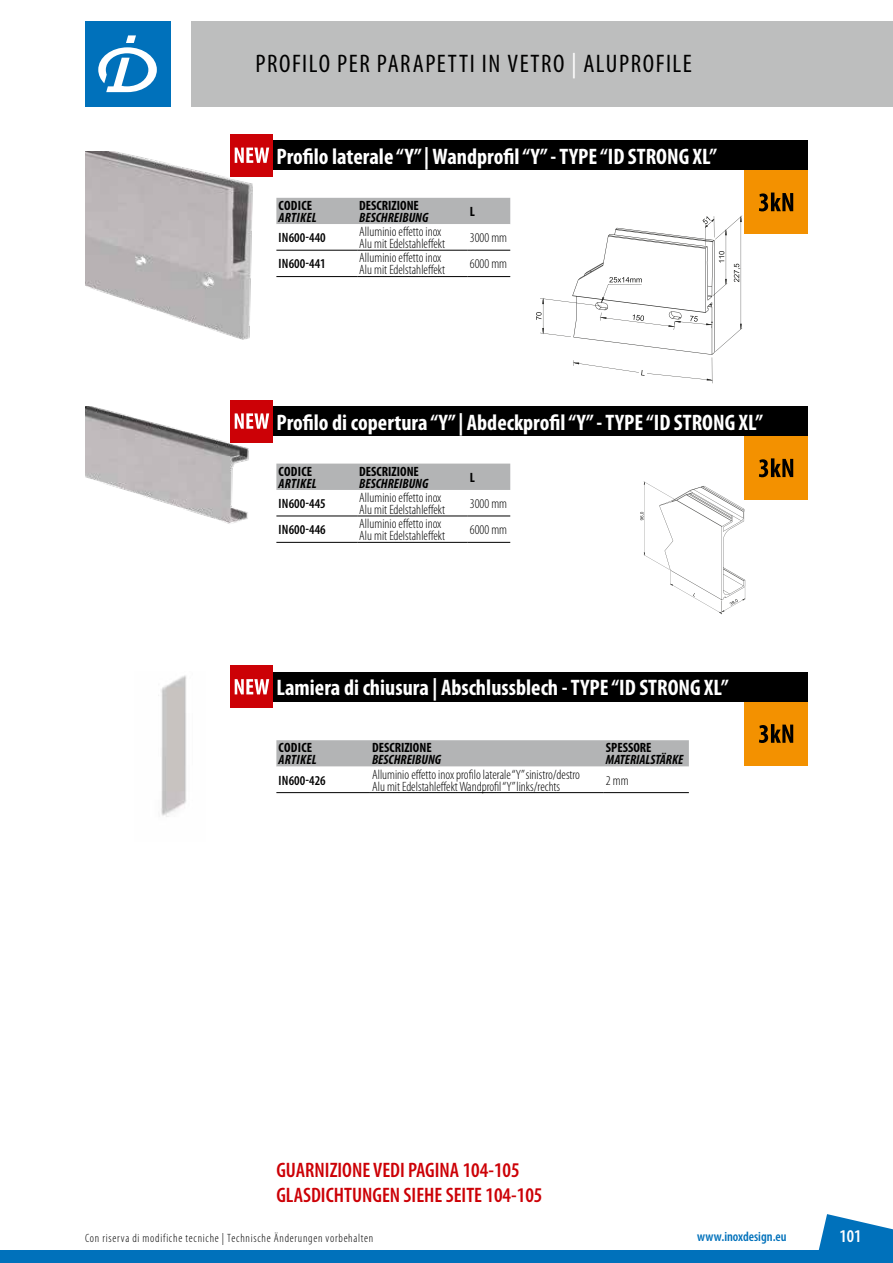
<style>
.page{position:relative;width:893px;height:1263px;background:#fff}
.page>*{position:absolute;margin:0;border:0;box-sizing:border-box;transform-origin:0 0}
.t1{font:condensed 25.5px "Myriad Pro";letter-spacing:.06em;color:#000}
.t2{font:700 condensed 22.5px "Myriad Pro";color:#fff}
.t3{font:600 condensed 21px/25.5px "Myriad Pro";color:#cc0106}
.t4{font:600 condensed 18px "Myriad Pro";color:#fff}
.t5{font:300 condensed 13.5px/12px "Myriad Pro";color:#000}
.t6{font:700 condensed 13.5px "Myriad Pro";color:#000}
.t7{font:italic 700 condensed 13.5px "Myriad Pro";color:#000}
.t8{font:600 condensed 13.5px "Myriad Pro";color:#000}
.t9{font:italic 700 condensed 13.5px "Myriad Pro";letter-spacing:.02em;color:#000}
.t10{font:600 condensed 13.5px "Myriad Pro";color:#0071bb}
.t11{font:300 condensed 12px "Myriad Pro";letter-spacing:.06em;color:#000}
.s1{color:#fff}
</style>
<div class="page">
<svg style="left:818px;top:1214px;width:75px;height:36px"></svg>
<div style="left:191px;top:21px;width:702px;height:85px;background:#bdbebe"></div>
<div style="left:0;top:1250px;width:893px;height:13px;background:#0071bb"></div>
<div style="left:85px;top:21px;width:85px;height:85px;background:#0071bb"></div>
<svg style="left:98px;top:35px;width:59px;height:57px"></svg>
<div style="left:255px;top:406px;width:553px;height:30px;background:#000"></div>
<div style="left:255px;top:140px;width:553px;height:30px;background:#000"></div>
<img style="left:85px;top:151px;width:169px;height:189px">
<img style="left:85px;top:406px;width:168px;height:118px">
<svg style="left:276px;top:198px;width:234px;height:52px"></svg>
<hr style="left:276px;top:250px;width:81px;height:1px;background:#000">
<hr style="left:276px;top:276px;width:81px;height:1px;background:#000">
<hr style="left:357px;top:250px;width:111px;height:1px;background:#000">
<hr style="left:468px;top:250px;width:42px;height:1px;background:#000">
<hr style="left:357px;top:276px;width:111px;height:1px;background:#000">
<hr style="left:468px;top:276px;width:42px;height:1px;background:#000">
<svg style="left:276px;top:464px;width:234px;height:78px"></svg>
<hr style="left:276px;top:516px;width:81px;height:1px;background:#000">
<hr style="left:276px;top:542px;width:81px;height:1px;background:#000">
<hr style="left:357px;top:516px;width:111px;height:1px;background:#000">
<hr style="left:468px;top:516px;width:42px;height:1px;background:#000">
<hr style="left:357px;top:542px;width:111px;height:1px;background:#000">
<hr style="left:468px;top:542px;width:42px;height:1px;background:#000">
<div style="left:744px;top:170px;width:64px;height:64px;background:#f39100"></div>
<svg style="left:759px;top:193px;width:34px;height:18px"></svg>
<div style="left:744px;top:436px;width:64px;height:64px;background:#f39100"></div>
<svg style="left:759px;top:458px;width:34px;height:19px"></svg>
<div style="left:255px;top:672px;width:553px;height:30px;background:#000"></div>
<img style="left:158px;top:675px;width:29px;height:142px">
<svg style="left:276px;top:740px;width:413px;height:27px;background:#b5b6b7"></svg>
<hr style="left:276px;top:792px;width:94px;height:1px;background:#000">
<hr style="left:370px;top:792px;width:234px;height:1px;background:#000">
<hr style="left:604px;top:792px;width:85px;height:1px;background:#000">
<div style="left:744px;top:702px;width:64px;height:63px;background:#f39100"></div>
<svg style="left:759px;top:724px;width:34px;height:19px"></svg>
<svg style="left:536px;top:216px;width:206px;height:167px"></svg>
<svg style="left:640px;top:481px;width:105px;height:133px"></svg>
<div style="left:231px;top:134px;width:42px;height:42px;background:#cc0106"></div>
<svg style="left:235px;top:148px;width:34px;height:15px"></svg>
<div style="left:231px;top:400px;width:42px;height:42px;background:#cc0106"></div>
<svg style="left:235px;top:413px;width:34px;height:16px"></svg>
<div style="left:231px;top:665px;width:42px;height:43px;background:#cc0106"></div>
<svg style="left:235px;top:679px;width:34px;height:15px"></svg>
<h1 class="t1" style="left:255px;top:48px;width:438px">PROFILO PER PARAPETTI IN VETRO <span class="s1">|</span> ALUPROFILE</h1>
<h2 class="t2" style="left:276px;top:142px;width:442px">Profilo laterale “Y” | Wandprofil “Y” - TYPE “ID STRONG XL”</h2>
<p class="t6" style="left:279px;top:197px;width:35px">CODICE</p>
<p class="t9" style="left:279px;top:209px;width:39px">ARTIKEL</p>
<p class="t6" style="left:359px;top:197px;width:61px">DESCRIZIONE</p>
<p class="t7" style="left:359px;top:209px;width:71px">BESCHREIBUNG</p>
<p class="t6" style="left:470px;top:203px;width:7px">L</p>
<p class="t8" style="left:279px;top:229px;width:49px">IN600-440</p>
<p class="t5" style="left:359px;top:226px;width:87px">Alluminio effetto inox<br>Alu mit Edelstahleffekt</p>
<p class="t5" style="left:470px;top:232px;width:39px">3000 mm</p>
<p class="t8" style="left:279px;top:256px;width:49px">IN600-441</p>
<p class="t5" style="left:359px;top:252px;width:87px">Alluminio effetto inox<br>Alu mit Edelstahleffekt</p>
<p class="t5" style="left:470px;top:258px;width:39px">6000 mm</p>
<h2 class="t2" style="left:276px;top:408px;width:488px">Profilo di copertura “Y” | Abdeckprofil “Y” - TYPE “ID STRONG XL”</h2>
<p class="t6" style="left:279px;top:463px;width:35px">CODICE</p>
<p class="t9" style="left:279px;top:475px;width:39px">ARTIKEL</p>
<p class="t6" style="left:359px;top:463px;width:61px">DESCRIZIONE</p>
<p class="t7" style="left:359px;top:475px;width:71px">BESCHREIBUNG</p>
<p class="t6" style="left:470px;top:469px;width:7px">L</p>
<p class="t8" style="left:279px;top:495px;width:49px">IN600-445</p>
<p class="t5" style="left:359px;top:492px;width:87px">Alluminio effetto inox<br>Alu mit Edelstahleffekt</p>
<p class="t5" style="left:470px;top:498px;width:39px">3000 mm</p>
<p class="t8" style="left:279px;top:521px;width:49px">IN600-446</p>
<p class="t5" style="left:359px;top:518px;width:87px">Alluminio effetto inox<br>Alu mit Edelstahleffekt</p>
<p class="t5" style="left:470px;top:524px;width:39px">6000 mm</p>
<h2 class="t2" style="left:276px;top:674px;width:454px">Lamiera di chiusura | Abschlussblech - TYPE “ID STRONG XL”</h2>
<p class="t6" style="left:279px;top:739px;width:35px">CODICE</p>
<p class="t9" style="left:279px;top:751px;width:39px">ARTIKEL</p>
<p class="t6" style="left:372px;top:739px;width:61px">DESCRIZIONE</p>
<p class="t7" style="left:372px;top:751px;width:71px">BESCHREIBUNG</p>
<p class="t6" style="left:606px;top:739px;width:47px">SPESSORE</p>
<p class="t7" style="left:606px;top:751px;width:79px">MATERIALSTÄRKE</p>
<p class="t8" style="left:279px;top:772px;width:49px">IN600-426</p>
<p class="t5" style="left:372px;top:768px;width:209px">Alluminio effetto inox profilo laterale “Y” sinistro/destro<br>Alu mit Edelstahleffekt Wandprofil “Y” links/rechts</p>
<p class="t5" style="left:606px;top:774px;width:24px">2 mm</p>
<h3 class="t3" style="left:276px;top:1156px;width:268px">GUARNIZIONE VEDI PAGINA 104-105<br>GLASDICHTUNGEN SIEHE SEITE 104-105</h3>
<p class="t11" style="left:85px;top:1232px;width:290px">Con riserva di modifiche tecniche | Technische Änderungen vorbehalten</p>
<p class="t10" style="left:697px;top:1228px;width:91px">www.inoxdesign.eu</p>
<h3 class="t4" style="left:839px;top:1225px;width:24px">101</h3>
</div>
